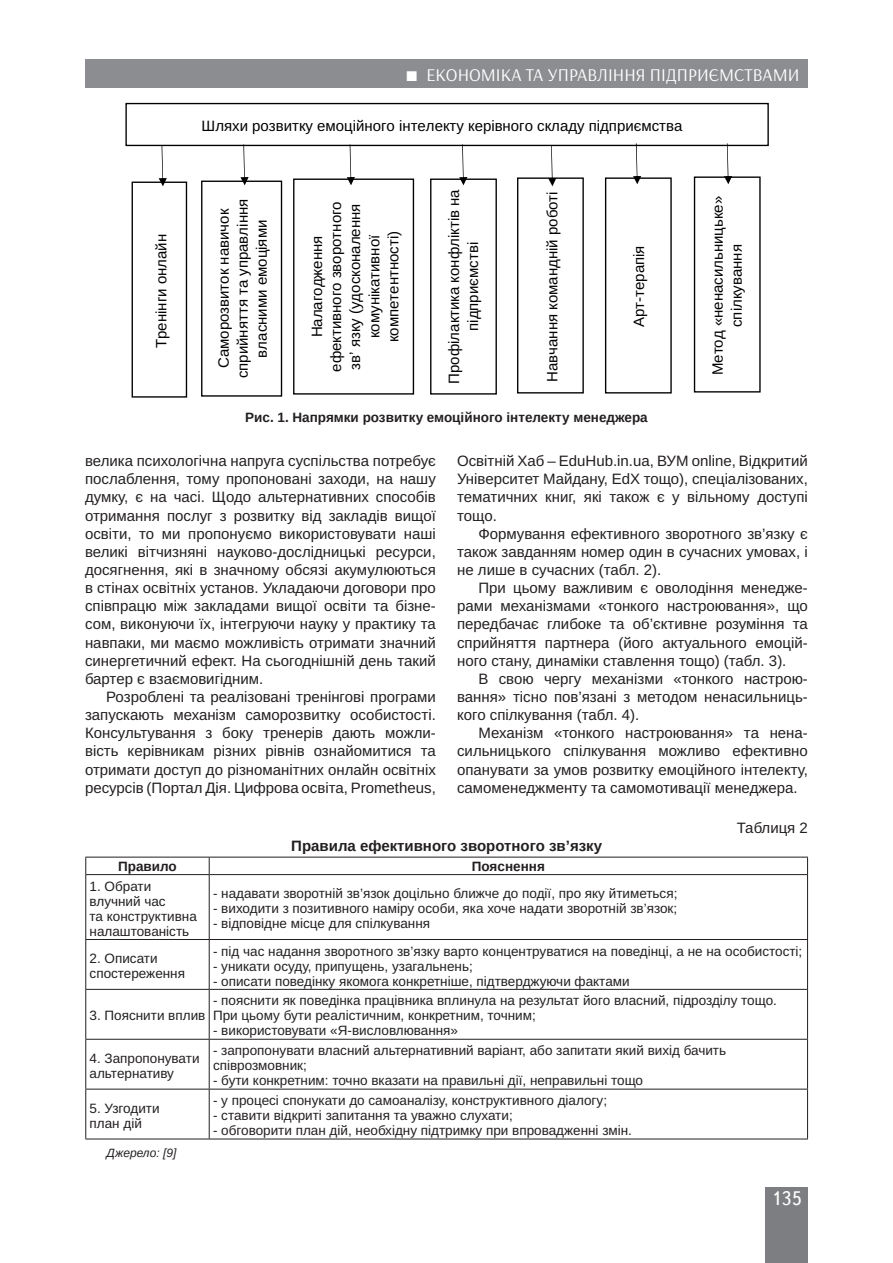
<style>
.page{position:relative;width:893px;height:1263px;background:#fff}
.page>*{position:absolute;margin:0;border:0;box-sizing:border-box;transform-origin:0 0}
.t1{font:19.5px "Ukrainian Text";color:#fff}
.t2{font:18px "Arsenal";color:#fff}
.Текст_основной_G{font:15px/18.1px "Arimo";color:#231f20;text-align:justify}
.t3{font:15px/19px "Arimo";color:#000;text-align:center}
.Таблица_подпись{font:700 15px "Arimo";color:#231f20}
.Таблица_текст{font:13.5px/15px "Arimo";color:#231f20}
.Рисунок{font:700 13.5px "Arimo";color:#231f20}
.Таблица_шапка{font:700 13.5px "Arimo";color:#231f20}
.Джерело{font:italic 12px "Arimo";color:#231f20}
</style>
<div class="page">
<div style="left:765px;top:1187px;width:43px;height:76px;background:#7c7e81"></div>
<div style="left:85px;top:60px;width:723px;height:28px;background:#8b8d90"></div>
<div style="left:125px;top:103px;width:644px;height:43px;border:1px solid #000"></div>
<div style="left:132px;top:182px;width:55px;height:216px;border:1px solid #000"></div>
<div style="left:201px;top:181px;width:81px;height:216px;border:1px solid #000"></div>
<div style="left:293px;top:179px;width:121px;height:216px;border:1px solid #000"></div>
<div style="left:430px;top:179px;width:67px;height:216px;border:1px solid #000"></div>
<div style="left:517px;top:177px;width:67px;height:216px;border:1px solid #000"></div>
<div style="left:605px;top:177px;width:67px;height:216px;border:1px solid #000"></div>
<div style="left:694px;top:176px;width:67px;height:216px;border:1px solid #000"></div>
<svg style="left:159px;top:145px;width:8px;height:41px"></svg>
<svg style="left:240px;top:144px;width:9px;height:41px"></svg>
<svg style="left:347px;top:144px;width:8px;height:41px"></svg>
<svg style="left:459px;top:144px;width:8px;height:41px"></svg>
<svg style="left:548px;top:145px;width:8px;height:41px"></svg>
<svg style="left:633px;top:143px;width:8px;height:41px"></svg>
<svg style="left:724px;top:143px;width:8px;height:41px"></svg>
<hr style="left:85px;top:857px;width:124px;height:1px;background:#231f20">
<svg style="left:85px;top:857px;width:1px;height:17px"></svg>
<hr style="left:209px;top:857px;width:599px;height:1px;background:#231f20">
<svg style="left:209px;top:857px;width:1px;height:17px"></svg>
<svg style="left:807px;top:857px;width:1px;height:17px"></svg>
<hr style="left:85px;top:874px;width:124px;height:1px;background:#231f20">
<hr style="left:85px;top:875px;width:1px;height:64px;background:#231f20">
<hr style="left:209px;top:874px;width:599px;height:1px;background:#231f20">
<hr style="left:209px;top:875px;width:1px;height:64px;background:#231f20">
<hr style="left:807px;top:875px;width:1px;height:64px;background:#231f20">
<hr style="left:85px;top:939px;width:124px;height:1px;background:#231f20">
<hr style="left:85px;top:940px;width:1px;height:49px;background:#231f20">
<hr style="left:209px;top:939px;width:599px;height:1px;background:#231f20">
<hr style="left:209px;top:940px;width:1px;height:49px;background:#231f20">
<hr style="left:807px;top:940px;width:1px;height:49px;background:#231f20">
<hr style="left:85px;top:989px;width:124px;height:1px;background:#231f20">
<hr style="left:85px;top:990px;width:1px;height:49px;background:#231f20">
<hr style="left:209px;top:989px;width:599px;height:1px;background:#231f20">
<hr style="left:209px;top:990px;width:1px;height:49px;background:#231f20">
<hr style="left:807px;top:990px;width:1px;height:49px;background:#231f20">
<hr style="left:85px;top:1039px;width:124px;height:1px;background:#231f20">
<hr style="left:85px;top:1039px;width:1px;height:50px;background:#231f20">
<hr style="left:209px;top:1039px;width:599px;height:1px;background:#231f20">
<hr style="left:209px;top:1039px;width:1px;height:50px;background:#231f20">
<hr style="left:807px;top:1039px;width:1px;height:50px;background:#231f20">
<hr style="left:85px;top:1089px;width:124px;height:1px;background:#231f20">
<hr style="left:85px;top:1089px;width:1px;height:49px;background:#231f20">
<hr style="left:209px;top:1089px;width:599px;height:1px;background:#231f20">
<hr style="left:209px;top:1089px;width:1px;height:49px;background:#231f20">
<hr style="left:807px;top:1089px;width:1px;height:49px;background:#231f20">
<hr style="left:85px;top:1138px;width:124px;height:1px;background:#231f20">
<hr style="left:209px;top:1138px;width:599px;height:1px;background:#231f20">
<p class="t2" style="left:426px;top:64px;width:375px">ЕКОНОМІКА ТА УПРАВЛІННЯ ПІДПРИЄМСТВАМИ</p>
<p class="t3" style="left:152px;top:348px;width:116px;rotate:-90deg">Тренінги онлайн</p>
<p class="t3" style="left:202px;top:117px;width:482px">Шляхи розвитку емоційного інтелекту керівного складу підприємства</p>
<p class="t3" style="left:214px;top:378px;width:181px;rotate:-90deg">Саморозвиток навичок сприйняття та управління власними емоціями</p>
<p class="t3" style="left:308px;top:372px;width:172px;rotate:-90deg">Налагодження ефективного зворотного зв’ язку (удосконалення комунікативної компетентності)</p>
<p class="t3" style="left:445px;top:384px;width:196px;rotate:-90deg">Профілактика конфліктів на підприємстві</p>
<p class="t3" style="left:543px;top:382px;width:192px;rotate:-90deg">Навчання командній роботі</p>
<p class="t3" style="left:630px;top:327px;width:83px;rotate:-90deg">Арт-терапія</p>
<p class="Рисунок" style="left:245px;top:408px;width:404px">Рис. 1. Напрямки розвитку емоційного інтелекту менеджера</p>
<p class="t3" style="left:708px;top:375px;width:181px;rotate:-90deg">Метод «ненасильницьке» спілкування</p>
<p class="Текст_основной_G" style="left:85px;top:452px;width:352px">велика психологічна напруга суспільства потребує послаблення, тому пропоновані заходи, на нашу думку, є на часі. Щодо альтернативних способів отримання послуг з розвитку від закладів вищої освіти, то ми пропонуємо використовувати наші великі вітчизняні науково-дослідницькі ресурси, досягнення, які в значному обсязі акумулюються в стінах освітніх установ. Укладаючи договори про співпрацю між закладами вищої освіти та бізне&shy;сом, виконуючи їх, інтегруючи науку у практику та навпаки, ми маємо можливість отримати значний синергетичний ефект. На сьогоднішній день такий бартер є взаємовигідним.</p>
<p class="Текст_основной_G" style="left:85px;top:688px;width:352px;text-indent:21px">Розроблені та реалізовані тренінгові програми запускають механізм саморозвитку особистості.<br>Консультування з боку тренерів дають можли&shy;вість керівникам різних рівнів ознайомитися та отримати доступ до різноманітних онлайн освітніх ресурсів (Портал Дія. Цифрова освіта, Prometheus,</p>
<p class="Текст_основной_G" style="left:457px;top:452px;width:352px">Освітній Хаб – EduHub.in.ua, ВУМ online, Відкритий Університет Майдану, ЕdX тощо), спеціалізованих, тематичних книг, які також є у вільному доступі тощо.</p>
<p class="Текст_основной_G" style="left:457px;top:525px;width:352px;text-indent:21px">Формування ефективного зворотного зв’язку є також завданням номер один в сучасних умовах, і не лише в сучасних (табл. 2).</p>
<p class="Текст_основной_G" style="left:457px;top:579px;width:352px;text-indent:21px">При цьому важливим є оволодіння менедже&shy;рами механізмами «тонкого настроювання», що передбачає глибоке та об’єктивне розуміння та сприйняття партнера (його актуального емоцій&shy;ного стану, динаміки ставлення тощо) (табл. 3).</p>
<p class="Текст_основной_G" style="left:457px;top:670px;width:352px;text-indent:21px">В свою чергу механізми «тонкого настрою&shy;вання» тісно пов’язані з методом ненасильниць&shy;кого спілкування (табл. 4).</p>
<p class="Текст_основной_G" style="left:457px;top:724px;width:352px;text-indent:21px">Механізм «тонкого настроювання» та нена&shy;сильницького спілкування можливо ефективно опанувати за умов розвитку емоційного інтелекту, самоменеджменту та самомотивації менеджера.</p>
<p class="Текст_основной_G" style="left:737px;top:819px;width:73px">Таблиця 2</p>
<p class="Таблица_подпись" style="left:291px;top:835px;width:312px">Правила ефективного зворотного зв’язку</p>
<p class="Таблица_шапка" style="left:118px;top:857px;width:60px">Правило</p>
<p class="Таблица_шапка" style="left:472px;top:857px;width:74px">Пояснення</p>
<p class="Таблица_текст" style="left:90px;top:879px;width:78px">1. Обрати влучний час</p>
<p class="Таблица_текст" style="left:90px;top:909px;width:109px">та конструктивна налаштованість</p>
<p class="Таблица_текст" style="left:213px;top:886px;width:466px">- надавати зворотній зв’язок доцільно ближче до події, про яку йтиметься;</p>
<p class="Таблица_текст" style="left:213px;top:901px;width:466px">- виходити з позитивного наміру особи, яка хоче надати зворотній зв’язок;</p>
<p class="Таблица_текст" style="left:213px;top:916px;width:219px">- відповідне місце для спілкування</p>
<p class="Таблица_текст" style="left:90px;top:951px;width:97px">2. Описати спостереження</p>
<p class="Таблица_текст" style="left:90px;top:1008px;width:117px">3. Пояснити вплив</p>
<p class="Таблица_текст" style="left:213px;top:944px;width:591px">- під час надання зворотного зв’язку варто концентруватися на поведінці, а не на особистості;</p>
<p class="Таблица_текст" style="left:213px;top:959px;width:261px">- уникати осуду, припущень, узагальнень;</p>
<p class="Таблица_текст" style="left:213px;top:974px;width:418px">- описати поведінку якомога конкретніше, підтверджуючи фактами</p>
<p class="Таблица_текст" style="left:213px;top:993px;width:565px">- пояснити як поведінка працівника вплинула на результат його власний, підрозділу тощо.<br>При цьому бути реалістичним, конкретним, точним;</p>
<p class="Таблица_текст" style="left:213px;top:1023px;width:247px">- використовувати «Я-висловлювання»</p>
<p class="Таблица_текст" style="left:90px;top:1051px;width:111px">4. Запропонувати альтернативу</p>
<p class="Таблица_текст" style="left:213px;top:1043px;width:515px">- запропонувати власний альтернативний варіант, або запитати який вихід бачить співрозмовник;</p>
<p class="Таблица_текст" style="left:213px;top:1073px;width:432px">- бути конкретним: точно вказати на правильні дії, неправильні тощо</p>
<p class="Таблица_текст" style="left:90px;top:1101px;width:72px">5. Узгодити</p>
<p class="Таблица_текст" style="left:90px;top:1116px;width:54px">план дій</p>
<p class="Джерело" style="left:107px;top:1145px;width:71px">Джерело: [9]</p>
<p class="Таблица_текст" style="left:213px;top:1093px;width:396px">- у процесі спонукати до самоаналізу, конструктивного діалогу;</p>
<p class="Таблица_текст" style="left:213px;top:1108px;width:301px">- ставити відкриті запитання та уважно слухати;</p>
<p class="Таблица_текст" style="left:213px;top:1123px;width:420px">- обговорити план дій, необхідну підтримку при впровадженні змін.</p>
<h1 class="t1" style="left:771px;top:1188px;width:32px">135</h1>
</div>
